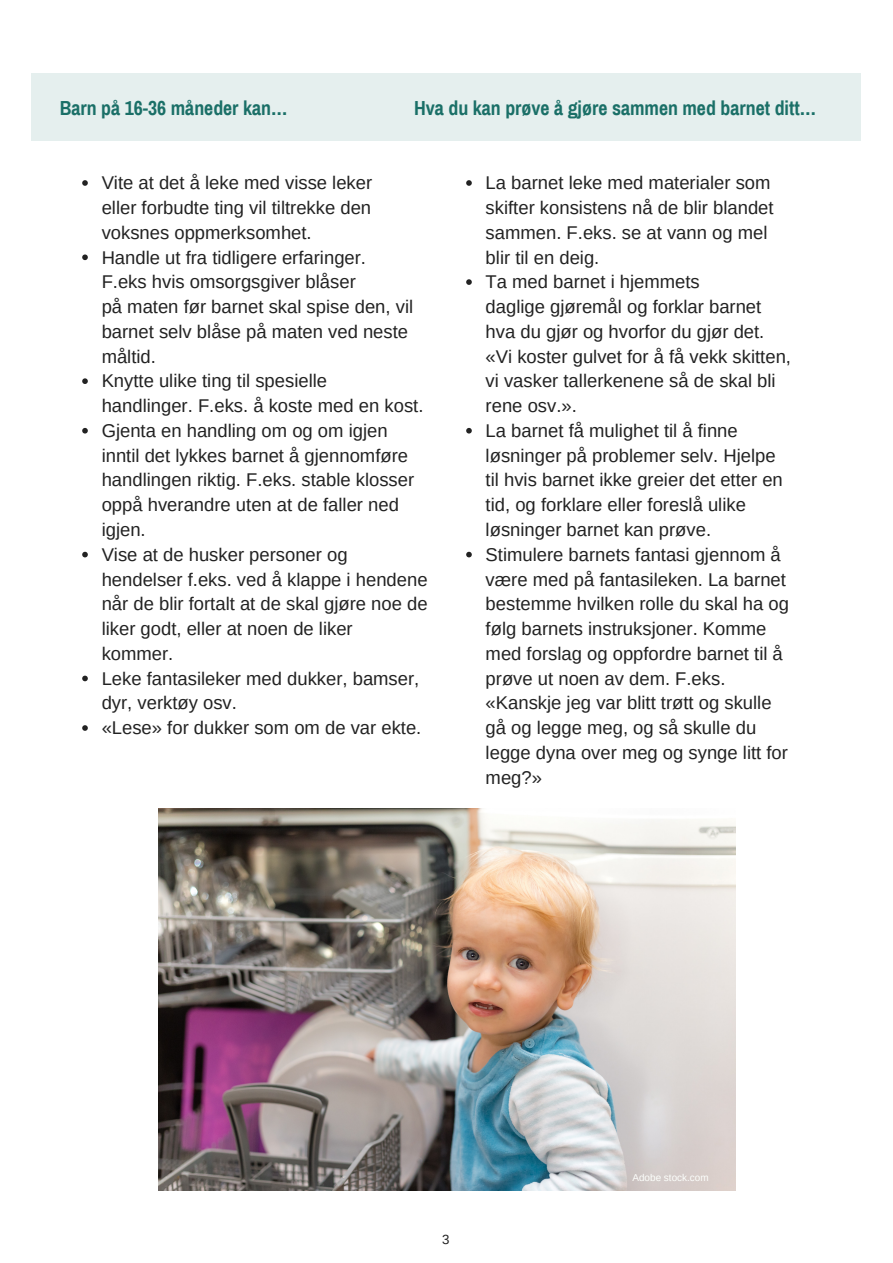
<style>
.page{position:relative;width:893px;height:1263px;background:#fff}
.page>*{position:absolute;margin:0;border:0;box-sizing:border-box;transform-origin:0 0}
.t1{font:700 19.8px "Archivo Narrow";color:#1a6f67}
.t2{font:18.45px/24.8px "Arimo";color:#222}
.t3{font:13.2px "Arimo";color:#222}
.t4{font:9.9px "Arimo";color:#fdfffc}
</style>
<div class="page">
<div style="left:32px;top:73px;width:829px;height:68px;background:#e5efee"></div>
<svg style="left:82px;top:180px;width:6px;height:6px"></svg>
<svg style="left:82px;top:254px;width:6px;height:6px"></svg>
<svg style="left:82px;top:378px;width:6px;height:6px"></svg>
<svg style="left:82px;top:428px;width:6px;height:5px"></svg>
<svg style="left:82px;top:552px;width:6px;height:5px"></svg>
<svg style="left:82px;top:676px;width:6px;height:5px"></svg>
<svg style="left:82px;top:725px;width:6px;height:6px"></svg>
<svg style="left:466px;top:180px;width:6px;height:6px"></svg>
<svg style="left:466px;top:279px;width:6px;height:6px"></svg>
<svg style="left:466px;top:428px;width:6px;height:5px"></svg>
<svg style="left:466px;top:552px;width:6px;height:5px"></svg>
<img style="left:159px;top:808px;width:576px;height:382px">
<p class="t1" style="left:60px;top:97px;width:229px">Barn på 16-36 måneder kan…</p>
<p class="t1" style="left:414px;top:97px;width:404px">Hva du kan prøve å gjøre sammen med barnet ditt…</p>
<p class="t2" style="left:102px;top:170px;width:327px">Vite at det å leke med visse leker<br>eller forbudte ting vil tiltrekke den voksnes oppmerksomhet.<br>Handle ut fra tidligere erfaringer.<br>F.eks hvis omsorgsgiver blåser<br>på maten før barnet skal spise den, vil barnet selv blåse på maten ved neste måltid.<br>Knytte ulike ting til spesielle<br>handlinger. F.eks. å koste med en kost.<br>Gjenta en handling om og om igjen inntil det lykkes barnet å gjennomføre handlingen riktig. F.eks. stable klosser oppå hverandre uten at de faller ned igjen.<br>Vise at de husker personer og hendelser f.eks. ved å klappe i hendene når de blir fortalt at de skal gjøre noe de liker godt, eller at noen de liker kommer.<br>Leke fantasileker med dukker, bamser, dyr, verktøy osv.<br>«Lese» for dukker som om de var ekte.</p>
<p class="t2" style="left:486px;top:170px;width:307px">La barnet leke med materialer som skifter konsistens nå de blir blandet sammen. F.eks. se at vann og mel blir til en deig.<br>Ta med barnet i hjemmets<br>daglige gjøremål og forklar barnet hva du gjør og hvorfor du gjør det. «Vi koster gulvet for å få vekk skitten, vi vasker tallerkenene så de skal bli rene osv.».<br>La barnet få mulighet til å finne løsninger på problemer selv. Hjelpe til hvis barnet ikke greier det etter en tid, og forklare eller foreslå ulike løsninger barnet kan prøve.<br>Stimulere barnets fantasi gjennom å være med på fantasileken. La barnet bestemme hvilken rolle du skal ha og følg barnets instruksjoner. Komme med forslag og oppfordre barnet til å prøve ut noen av dem. F.eks. «Kanskje jeg var blitt trøtt og skulle gå og legge meg, og så skulle du legge dyna over meg og synge litt for meg?»</p>
<p class="t3" style="left:442px;top:1232px;width:9px">3</p>
<p class="t4" style="left:632px;top:1172px;width:78px">Adobe stock.com</p>
</div>
